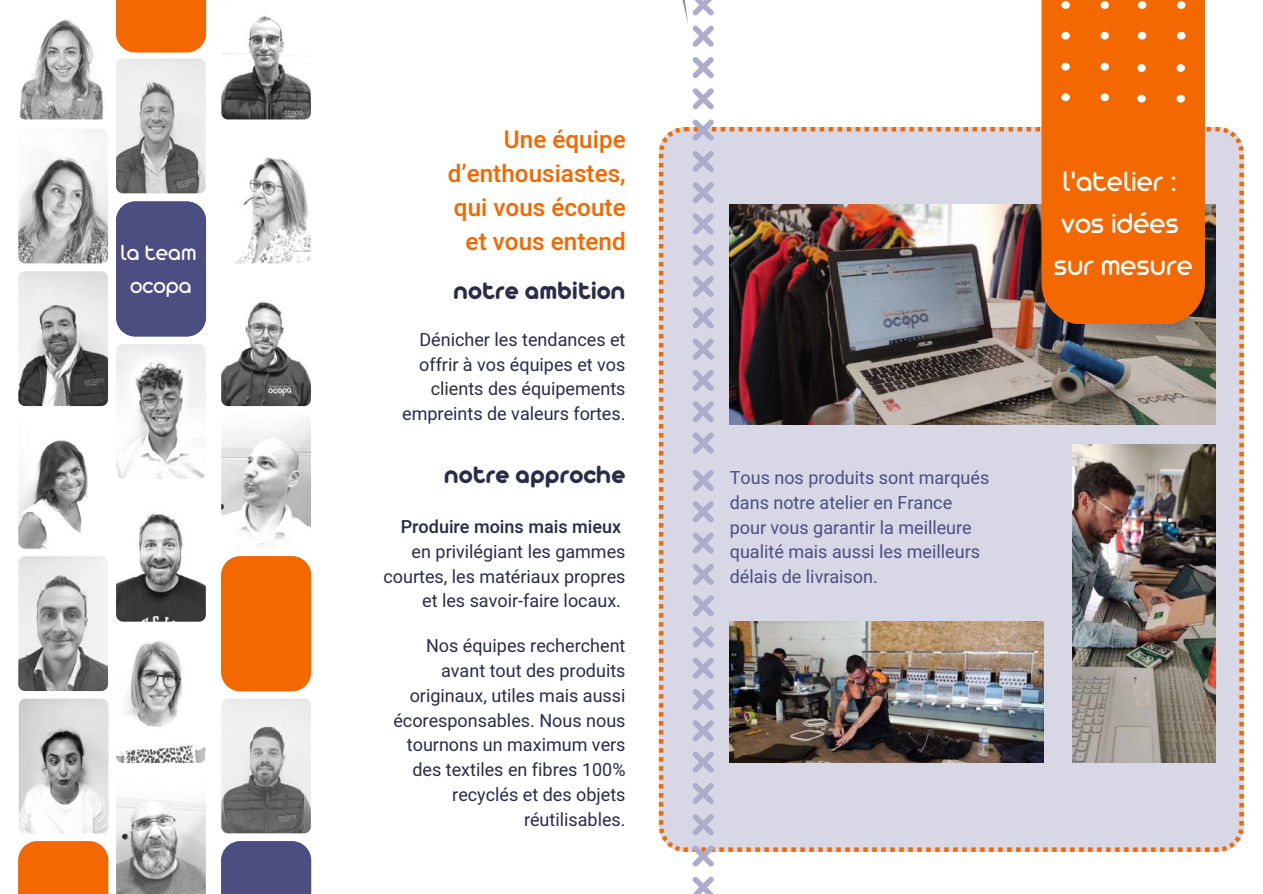
<style>
.page{position:relative;width:1263px;height:894px;background:#fff}
.page>*{position:absolute;margin:0;border:0;box-sizing:border-box;transform-origin:0 0}
.t1{font:30.6px/42.3px "Arista Pro";color:#fff}
.t2{font:700 27px "Arista Pro";color:#2b2c48}
.t3{font:500 24.3px/33.8px "Heebo";color:#f36800;text-align:right}
.t4{font:23.85px/32.5px "Arista Pro";color:#fff;text-align:center}
.t5{font:18px/24.8px "Heebo";color:#2b2c48;text-align:right}
.t6{font:18px/24.8px "Heebo";color:#4c4e81}
.t7{font:500 18px "Heebo";color:#2b2c48}
</style>
<div class="page">
<div style="left:659px;top:127px;width:585px;height:724px;background:#d7d7e6"></div>
<svg style="left:692px;top:469px;width:22px;height:22px"></svg>
<svg style="left:692px;top:501px;width:22px;height:21px"></svg>
<svg style="left:692px;top:532px;width:22px;height:21px"></svg>
<svg style="left:692px;top:563px;width:22px;height:22px"></svg>
<svg style="left:692px;top:594px;width:22px;height:22px"></svg>
<svg style="left:692px;top:626px;width:22px;height:21px"></svg>
<svg style="left:692px;top:657px;width:22px;height:22px"></svg>
<svg style="left:692px;top:688px;width:22px;height:22px"></svg>
<svg style="left:692px;top:719px;width:22px;height:22px"></svg>
<svg style="left:692px;top:751px;width:22px;height:21px"></svg>
<svg style="left:692px;top:782px;width:22px;height:22px"></svg>
<svg style="left:692px;top:813px;width:22px;height:22px"></svg>
<svg style="left:692px;top:845px;width:22px;height:21px"></svg>
<svg style="left:692px;top:876px;width:22px;height:17px"></svg>
<svg style="left:692px;top:432px;width:22px;height:22px"></svg>
<svg style="left:692px;top:401px;width:22px;height:21px"></svg>
<svg style="left:692px;top:369px;width:22px;height:22px"></svg>
<svg style="left:692px;top:338px;width:22px;height:22px"></svg>
<svg style="left:692px;top:307px;width:22px;height:21px"></svg>
<svg style="left:692px;top:276px;width:22px;height:21px"></svg>
<svg style="left:692px;top:244px;width:22px;height:22px"></svg>
<svg style="left:692px;top:213px;width:22px;height:22px"></svg>
<svg style="left:692px;top:182px;width:22px;height:21px"></svg>
<svg style="left:692px;top:150px;width:22px;height:22px"></svg>
<svg style="left:692px;top:119px;width:22px;height:22px"></svg>
<svg style="left:692px;top:88px;width:22px;height:22px"></svg>
<svg style="left:692px;top:57px;width:22px;height:21px"></svg>
<svg style="left:682px;top:0;width:32px;height:47px"></svg>
<img style="left:116px;top:798px;width:90px;height:95px">
<img style="left:221px;top:271px;width:90px;height:135px;border-radius:7px">
<img style="left:221px;top:414px;width:90px;height:134px;border-radius:7px">
<div style="left:116px;top:0;width:90px;height:52px;background:#f36800"></div>
<img style="left:221px;top:0;width:90px;height:119px">
<img style="left:19px;top:698px;width:90px;height:135px;border-radius:7px">
<img style="left:18px;top:129px;width:90px;height:134px;border-radius:7px">
<img style="left:18px;top:271px;width:90px;height:135px;border-radius:7px">
<img style="left:18px;top:414px;width:90px;height:134px;border-radius:7px">
<div style="left:116px;top:201px;width:90px;height:135px;background:#4c4e81"></div>
<img style="left:116px;top:344px;width:90px;height:134px;border-radius:7px">
<img style="left:116px;top:486px;width:90px;height:135px;border-radius:7px">
<img style="left:116px;top:59px;width:90px;height:134px;border-radius:7px">
<img style="left:19px;top:20px;width:85px;height:99px">
<img style="left:221px;top:129px;width:90px;height:134px;border-radius:7px">
<img style="left:221px;top:698px;width:90px;height:135px;border-radius:7px">
<img style="left:116px;top:628px;width:90px;height:134px;border-radius:7px">
<div style="left:18px;top:841px;width:90px;height:52px;background:#f36800"></div>
<div style="left:221px;top:556px;width:90px;height:135px;background:#f36800"></div>
<img style="left:18px;top:556px;width:90px;height:134px;border-radius:7px">
<div style="left:221px;top:841px;width:90px;height:52px;background:#4c4e81"></div>
<img style="left:1072px;top:444px;width:143px;height:318px">
<img style="left:730px;top:621px;width:314px;height:141px">
<img style="left:730px;top:205px;width:486px;height:219px">
<div style="left:1041px;top:0;width:164px;height:323px;background:#f36800"></div>
<svg style="left:1138px;top:1px;width:47px;height:39px"></svg>
<svg style="left:1061px;top:1px;width:48px;height:39px"></svg>
<svg style="left:1137px;top:64px;width:48px;height:38px"></svg>
<svg style="left:1061px;top:63px;width:48px;height:38px"></svg>
<h3 class="t4" style="left:120px;top:238px;width:78px">la team ocopa</h3>
<h3 class="t3" style="left:448px;top:124px;width:180px">Une équipe d’enthousiastes, qui vous écoute et vous entend</h3>
<h2 class="t2" style="left:453px;top:281px;width:174px">notre ambition</h2>
<p class="t5" style="left:402px;top:328px;width:225px">Dénicher les tendances et offrir à vos équipes et vos clients des équipements empreints de valeurs fortes.</p>
<h2 class="t2" style="left:444px;top:465px;width:183px">notre approche</h2>
<p class="t7" style="left:401px;top:514px;width:222px">Produire moins mais mieux</p>
<p class="t5" style="left:383px;top:539px;width:244px">en privilégiant les gammes courtes, les matériaux propres et les savoir-faire locaux.</p>
<p class="t5" style="left:393px;top:634px;width:234px">Nos équipes recherchent avant tout des produits originaux, utiles mais aussi écoresponsables. Nous nous tournons un maximum vers des textiles en fibres 100% recyclés et des objets réutilisables.</p>
<h1 class="t1" style="left:1054px;top:162px;width:140px">l'atelier : vos idées sur mesure</h1>
<p class="t6" style="left:730px;top:466px;width:261px">Tous nos produits sont marqués dans notre atelier en France pour vous garantir la meilleure qualité mais aussi les meilleurs délais de livraison.</p>
</div>
